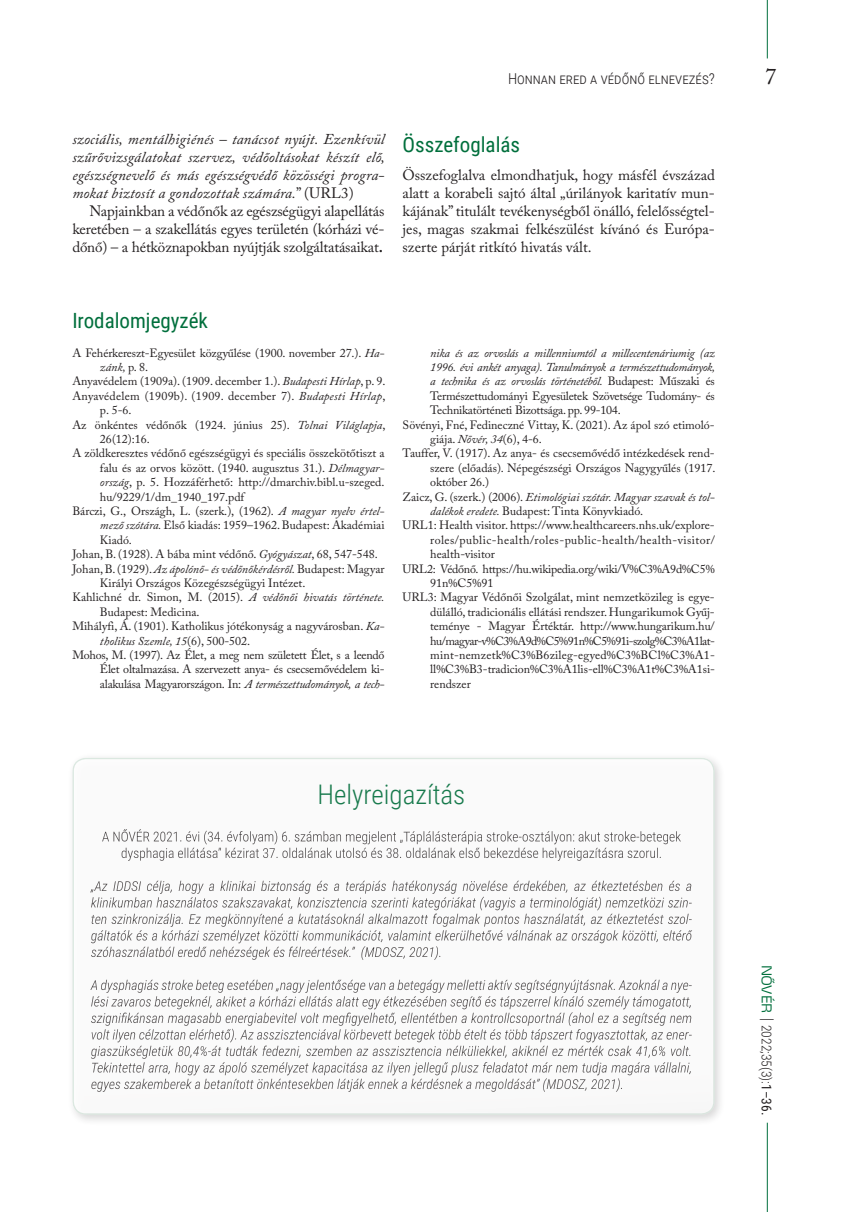
<style>
.page{position:relative;width:851px;height:1212px;background:#fff}
.page>*{position:absolute;margin:0;border:0;box-sizing:border-box;transform-origin:0 0}
.t1{font:300 27px "Roboto Condensed";color:#006f3c}
.t2{font:22.5px "Adobe Caslon Pro";color:#231f20}
._1_alcím{font:21px "Roboto Condensed";color:#006f3c}
.t3{font:15px/18px "Adobe Caslon Pro";letter-spacing:-.005em;color:#231f20;text-align:justify}
.t4{font:italic 15px/18px "Adobe Caslon Pro";letter-spacing:.01em;color:#231f20;text-align:justify}
.t5{font:300 15px "Roboto Condensed";color:#231f20}
.t6{font:300 13.5px "Roboto Condensed";color:#231f20}
.Irodalom{font:12px/14.4px "Adobe Caslon Pro";color:#231f20}
.Irodalom-2{font:italic 12px/14.4px "Adobe Caslon Pro";letter-spacing:-.02em;color:#231f20;text-align:justify}
.Irodalom-3{font:italic 12px/14.4px "Adobe Caslon Pro";color:#231f20}
.Irodalom-4{font:12px/14.4px "Adobe Caslon Pro";letter-spacing:-.02em;color:#231f20}
.Irodalom-5{font:12px/14.4px "Adobe Caslon Pro";letter-spacing:.02em;color:#231f20}
.s1{font-style:normal}
.s2{font-weight:700}
.s3{font-style:italic}
.s4{font-family:"Max OT";color:#006f3c}
.s5{font-family:"Adobe Caslon Pro";font-weight:400}
.s6{font-weight:400}
</style>
<div class="page">
<hr style="left:766px;top:1123px;width:1px;height:89px;background:#006f3c">
<hr style="left:766px;top:0;width:1px;height:58px;background:#006f3c">
<div style="left:67px;top:752px;width:659px;height:374px;background:#231f20;opacity:.18"></div>
<div style="left:60px;top:744px;width:668px;height:371px;background:#fff;opacity:.75"></div>
<p class="t5" style="left:508px;top:68px;width:208px">Honnan ered a védőnő elnevezés?</p>
<h2 class="t2" style="left:765px;top:63px;width:13px">7</h2>
<p class="t4" style="left:72px;top:130px;width:314px">szociális, mentálhigiénés – tanácsot nyújt. Ezenkívül szűrővizsgálatokat szervez, védőoltásokat készít elő, egészségnevelő és más egészségvédő közösségi progra&shy;mokat biztosít a gondozottak számára.<span class="s1">” (URL3)</span></p>
<p class="t3" style="left:72px;top:202px;width:314px;text-indent:17px">Napjainkban a védőnők az egészségügyi alapellátás keretében – a szakellátás egyes területén (kórházi vé&shy;dőnő) – a hétköznapokban nyújtják szolgáltatásaikat<span class="s2">.</span></p>
<p class="_1_alcím" style="left:402px;top:129px;width:119px">Összefoglalás</p>
<p class="t3" style="left:402px;top:166px;width:314px">Összefoglalva elmondhatjuk, hogy másfél évszázad alatt a korabeli sajtó által „úrilányok karitatív mun&shy;kájának” titulált tevékenységből önálló, felelősségtel&shy;jes, magas szakmai felkészülést kívánó és Európa&shy;szerte párját ritkító hivatás vált.</p>
<p class="_1_alcím" style="left:72px;top:306px;width:137px">Irodalomjegyzék</p>
<p class="Irodalom" style="left:100px;top:345px;width:285px;text-indent:-28px">A Fehérkereszt-Egyesület közgyűlése (1900. november 27.). <span class="s3">Ha&shy;zánk,</span> p. 8.</p>
<p class="Irodalom" style="left:72px;top:374px;width:314px">Anyavédelem (1909a). (1909. december 1.). <span class="s3">Budapesti Hírlap</span>, p. 9.</p>
<p class="Irodalom-5" style="left:100px;top:388px;width:287px;text-indent:-28px">Anyavédelem (1909b). (1909. december 7). <span class="s3">Budapesti Hírlap</span>, p. 5-6.</p>
<p class="Irodalom" style="left:100px;top:417px;width:287px;text-indent:-28px">Az önkéntes védőnők (1924. június 25). <span class="s3">Tolnai Világlapja</span>,<br>26(12):16.</p>
<p class="Irodalom" style="left:100px;top:446px;width:286px;text-align:justify;text-indent:-28px">A zöldkeresztes védőnő egészségügyi és speciális összekötőtiszt a falu és az orvos között. (1940. augusztus 31.). <span class="s3">Délmagyar&shy;ország</span>, p. 5. Hozzáférhető: http://dmarchiv.bibl.u-szeged. hu/9229/1/dm_1940_197.pdf</p>
<p class="Irodalom" style="left:100px;top:504px;width:286px;text-align:justify;text-indent:-28px">Bárczi, G., Országh, L. (szerk.), (1962). <span class="s3">A magyar nyelv értel&shy;mező szótára.</span> Első kiadás: 1959–1962. Budapest: Akadémiai Kiadó.</p>
<p class="Irodalom" style="left:72px;top:547px;width:307px">Johan, B. (1928). A bába mint védőnő. <span class="s3">Gyógyászat</span>, 68, 547-548.</p>
<p class="Irodalom" style="left:100px;top:561px;width:286px;text-indent:-28px">Johan, B. (1929). <span class="s3">Az ápolónő- és védőnőkérdésről.</span> Budapest: Magyar<br>Királyi Országos Közegészségügyi Intézet.</p>
<p class="Irodalom" style="left:100px;top:590px;width:286px;text-indent:-28px">Kahlichné dr. Simon, M. (2015). <span class="s3">A védőnői hivatás története.<br></span>Budapest: Medicina.</p>
<p class="Irodalom" style="left:100px;top:619px;width:285px;text-indent:-28px">Mihályfi, Á. (1901). Katholikus jótékonyság a nagyvárosban. <span class="s3">Ka&shy;tholikus Szemle, 15</span>(6), 500-502.</p>
<p class="Irodalom" style="left:100px;top:648px;width:286px;text-align:justify;text-indent:-28px">Mohos, M. (1997). Az Élet, a meg nem született Élet, s a leendő Élet oltalmazása. A szervezett anya- és csecsemővédelem ki&shy;alakulása Magyarországon. In: <span class="s3">A természettudományok, a tech-</span></p>
<p class="Irodalom-2" style="left:430px;top:345px;width:286px">nika és az orvoslás a millenniumtól a millecentenáriumig (az 1996. évi ankét anyaga). Tanulmányok a természettudományok, a technika és az orvoslás történetéből. <span class="s1">Budapest: Műszaki és Természettudományi Egyesületek Szövetsége Tudomány- és Technikatörténeti Bizottsága. pp. 99-104.</span></p>
<p class="Irodalom" style="left:430px;top:417px;width:286px;text-indent:-28px">Sövényi, Fné, Fedineczné Vittay, K. (2021). Az ápol szó etimoló&shy;giája. <span class="s3">Nővér, 34</span>(6), 4-6.</p>
<p class="Irodalom" style="left:430px;top:446px;width:287px;text-align:justify;text-indent:-28px">Tauffer, V. (1917). Az anya- és csecsemővédő intézkedések rend&shy;szere (előadás). Népegészségi Országos Nagygyűlés (1917. október 26.)</p>
<p class="Irodalom-3" style="left:430px;top:489px;width:286px;text-indent:-28px"><span class="s1">Zaicz, G. (szerk.) (2006).</span> Etimológiai szótár. Magyar szavak és tol&shy;dalékok eredete. <span class="s1">Budapest: Tinta Könyvkiadó.</span></p>
<p class="Irodalom" style="left:430px;top:518px;width:286px;text-align:justify;text-indent:-28px">URL1: Health visitor. https://www.healthcareers.nhs.uk/explore&shy;roles/public-health/roles-public-health/health-visitor/ health-visitor</p>
<p class="Irodalom-4" style="left:430px;top:561px;width:286px;text-indent:-28px">URL2: Védőnő. https://hu.wikipedia.org/wiki/V%C3%A9d%C5%<br>91n%C5%91</p>
<p class="Irodalom" style="left:430px;top:590px;width:286px;text-align:justify;text-indent:-28px">URL3: Magyar Védőnői Szolgálat, mint nemzetközileg is egye&shy;dülálló, tradicionális ellátási rendszer. Hungarikumok Gyűj&shy;teménye - Magyar Értéktár. http://www.hungarikum.hu/ hu/magyar-v%C3%A9d%C5%91n%C5%91i-szolg%C3%A1lat&shy;mint-nemzetk%C3%B6zileg-egyed%C3%BCl%C3%A1- ll%C3%B3-tradicion%C3%A1lis-ell%C3%A1t%C3%A1si&shy;rendszer</p>
<h1 class="t1" style="left:317px;top:775px;width:149px">Helyreigazítás</h1>
<p class="t6" style="left:776px;top:965px;width:152px;rotate:90deg"><span class="s4">NŐVÉR</span> <span class="s5">|</span> 2022;35(3):<span class="s6">1–36.</span></p>
</div>
